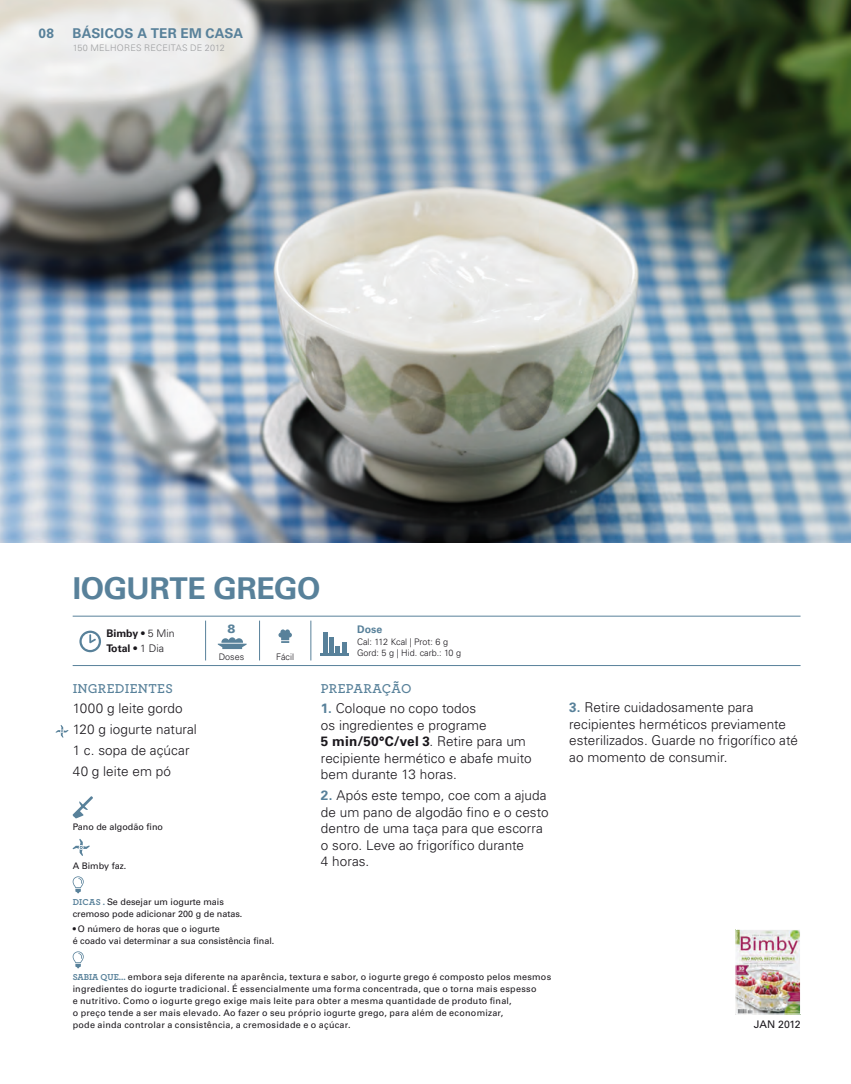
<style>
.page{position:relative;width:851px;height:1084px;background:#fff}
.page>*{position:absolute;margin:0;border:0;box-sizing:border-box;transform-origin:0 0}
.t1{font:700 30px "Univers LT Pro 65";letter-spacing:-.01em;color:#58819a}
.t2{font:300 13.5px/16.5px "Univers LT Pro 45";letter-spacing:.005em;color:#1a171c}
.t3{font:700 13.5px "Univers LT Pro 65";letter-spacing:.01em;color:#58819a}
.t4{font:600 13.5px "Archer";letter-spacing:.02em;color:#58819a}
.t5{font:900 12px "Univers LT Pro 75";color:#58819a}
.t6{font:700 10.5px/15px "Univers LT Pro 65";color:#1a171c}
.t7{font:10.5px "Univers LT Pro 55 Roman";letter-spacing:-.01em;color:#1a171c}
.t8{font:700 10.5px "Univers LT Pro 65";color:#58819a}
.t9{font:9px/12px "Univers LT Pro 55 Roman";letter-spacing:.025em;color:#1a171c}
.t10{font:9px/12px "Univers LT Pro 55 Roman";color:#1a171c}
.t11{font:300 9px/10.8px "Univers LT Pro 45";color:#1a171c}
.t12{font:300 9px "Univers LT Pro 45";letter-spacing:.03em;color:#9d9ea0}
.s1{font-family:"Univers LT Pro 45";font-weight:300}
.s2{font-family:"Archer";font-weight:600;color:#58819a}
.s3{font-family:"Univers LT Pro 65";font-weight:700;color:#58819a}
.s4{font-family:"Univers LT Pro 65";font-weight:700}
.s5{font-family:"Archer";font-weight:700;color:#58819a}
</style>
<div class="page">
<img style="left:0;top:0;width:850px;height:542px">
<svg style="left:73px;top:951px;width:11px;height:17px"></svg>
<hr style="left:73px;top:616px;width:727px;height:1px;background:#58819a">
<hr style="left:73px;top:665px;width:727px;height:1px;background:#58819a">
<hr style="left:205px;top:620px;width:1px;height:40px;background:#58819a">
<hr style="left:259px;top:620px;width:1px;height:40px;background:#58819a">
<hr style="left:310px;top:620px;width:1px;height:40px;background:#58819a">
<hr style="left:320px;top:653px;width:29px;height:3px;background:#58819a">
<hr style="left:323px;top:632px;width:4px;height:20px;background:#58819a">
<div style="left:329px;top:637px;width:5px;height:15px;background:#58819a"></div>
<svg style="left:335px;top:646px;width:5px;height:6px"></svg>
<hr style="left:342px;top:641px;width:4px;height:11px;background:#58819a">
<svg style="left:79px;top:630px;width:22px;height:22px"></svg>
<svg style="left:218px;top:637px;width:28px;height:12px"></svg>
<svg style="left:278px;top:629px;width:14px;height:14px"></svg>
<svg style="left:73px;top:796px;width:20px;height:22px"></svg>
<svg style="left:73px;top:839px;width:17px;height:17px"></svg>
<svg style="left:73px;top:876px;width:11px;height:17px"></svg>
<img style="left:737px;top:931px;width:61px;height:81px">
<div style="left:735px;top:929px;width:65px;height:85px;border:1px solid #fff"></div>
<svg style="left:56px;top:725px;width:12px;height:12px"></svg>
<p class="t3" style="left:39px;top:25px;width:17px">08</p>
<p class="t3" style="left:73px;top:25px;width:172px">BÁSICOS A TER EM CASA</p>
<p class="t12" style="left:73px;top:42px;width:154px">150 MELHORES RECEITAS DE 2012</p>
<p class="t1" style="left:73px;top:571px;width:249px">IOGURTE GREGO</p>
<p class="t6" style="left:106px;top:626px;width:70px">Bimby • <span class="s1">5 Min<br></span>Total • <span class="s1">1 Dia</span></p>
<p class="t5" style="left:227px;top:621px;width:10px">8</p>
<p class="t8" style="left:357px;top:623px;width:27px">Dose</p>
<p class="t11" style="left:276px;top:651px;width:19px">Fácil</p>
<p class="t11" style="left:357px;top:636px;width:105px">Cal: 112 Kcal | Prot: 6 g<br>Gord: 5 g | Hid. carb.: 10 g</p>
<p class="t11" style="left:219px;top:651px;width:27px">Doses</p>
<p class="t2" style="left:73px;top:677px;width:126px;line-height:20.7px"><span class="s2">INGREDIENTES<br></span>1000 g leite gordo<br>120 g iogurte natural<br>1 c. sopa de açúcar<br>40 g leite em pó</p>
<p class="t4" style="left:321px;top:678px;width:92px">PREPARAÇÃO</p>
<p class="t2" style="left:321px;top:700px;width:212px"><span class="s3">1.</span> Coloque no copo todos<br>os ingredientes e programe<br><span class="s4">5 min/50°C/vel 3</span>. Retire para um recipiente hermético e abafe muito bem durante 13 horas.</p>
<p class="t2" style="left:321px;top:787px;width:229px"><span class="s3">2.</span> Após este tempo, coe com a ajuda de um pano de algodão fino e o cesto dentro de uma taça para que escorra o soro. Leve ao frigorífico durante<br>4 horas.</p>
<p class="t10" style="left:73px;top:821px;width:92px">Pano de algodão fino</p>
<p class="t10" style="left:73px;top:860px;width:55px">A Bimby faz.</p>
<p class="t10" style="left:73px;top:896px;width:171px"><span class="s5">DICAS .</span> Se desejar um iogurte mais cremoso pode adicionar 200 g de natas.</p>
<p class="t10" style="left:73px;top:922px;width:203px">• O número de horas que o iogurte<br>é coado vai determinar a sua consistência final.</p>
<p class="t9" style="left:73px;top:971px;width:480px"><span class="s5">SABIA QUE...</span> embora seja diferente na aparência, textura e sabor, o iogurte grego é composto pelos mesmos ingredientes do iogurte tradicional. É essencialmente uma forma concentrada, que o torna mais espesso<br>e nutritivo. Como o iogurte grego exige mais leite para obter a mesma quantidade de produto final,<br>o preço tende a ser mais elevado. Ao fazer o seu próprio iogurte grego, para além de economizar,<br>pode ainda controlar a consistência, a cremosidade e o açúcar.</p>
<p class="t2" style="left:569px;top:699px;width:230px"><span class="s3">3.</span> Retire cuidadosamente para recipientes herméticos previamente esterilizados. Guarde no frigorífico até ao momento de consumir.</p>
<p class="t7" style="left:753px;top:1018px;width:48px">JAN 2012</p>
</div>
